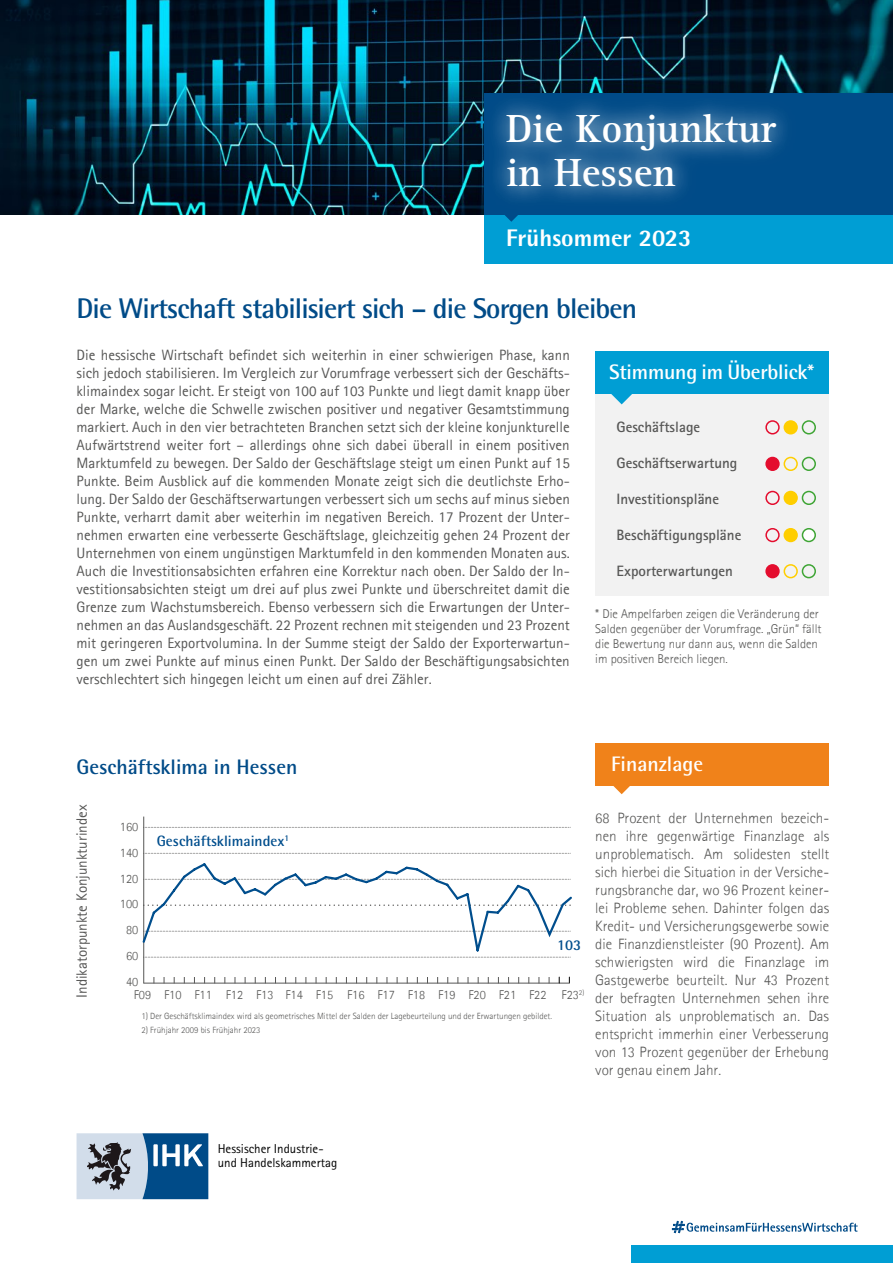
<style>
.page{position:relative;width:893px;height:1263px;background:#fff}
.page>*{position:absolute;margin:0;border:0;box-sizing:border-box;transform-origin:0 0}
.t1{font:700 40.5px "Rotis Serif Pro";color:#fff}
.Zwischenüberschrift{font:700 28.5px "Rotis Semi Sans Pro";letter-spacing:-.03em;color:#004b88}
.Titel_Subline{font:800 24px "Rotis Semi Sans Pro";color:#fff}
.Fließtext{font:700 21px "Rotis Semi Sans Pro";letter-spacing:-.01em;color:#fff}
.Fließtext-2{font:700 21px "Rotis Semi Sans Pro";color:#004b88}
.Fett{font:15px/18px "Agfa Rotis Sans Serif";color:#575756;text-align:justify}
.Fließtext-3{font:300 15px/18px "Agfa Rotis Sans Serif";color:#575756;text-align:justify}
.Fett-2{font:700 15px "Rotis Sans Serif";color:#575756}
.Fließtext-4{font:700 15px "Rotis Semi Sans Pro";color:#004e8d}
.t2{font:12.9px/13.5px "Agfa Rotis Sans Serif";color:#000}
.ohne_Raster_Fliesste{font:300 12.75px/15px "Agfa Rotis Sans Serif";color:#575756}
.ohne_Raster_Fliesste-2{font:300 9px "Agfa Rotis Sans Serif";color:#575756}
.ohne_Raster_Fliesste-3{font:300 9px "Rotis Sans Serif";color:#575756}
</style>
<div class="page">
<div style="left:595px;top:393px;width:234px;height:203px;background:#f2f2f2"></div>
<svg style="left:77px;top:1133px;width:131px;height:66px;background:#6c8ead"></svg>
<div style="left:631px;top:1246px;width:262px;height:17px;background:#009ed4"></div>
<svg style="left:672px;top:1221px;width:186px;height:12px"></svg>
<img style="left:0;top:0;width:893px;height:215px">
<div style="left:485px;top:94px;width:408px;height:121px;background:#004b88"></div>
<div style="left:485px;top:215px;width:408px;height:49px;background:#009ed4"></div>
<svg style="left:505px;top:215px;width:13px;height:7px"></svg>
<div style="left:481px;top:87px;width:320px;height:127px;background:#fff;opacity:.35"></div>
<div style="left:490px;top:96px;width:304px;height:110px;background:#fff;opacity:.75"></div>
<svg style="left:613px;top:786px;width:17px;height:8px"></svg>
<div style="left:595px;top:743px;width:234px;height:43px;background:#f0821a"></div>
<svg style="left:611px;top:393px;width:22px;height:11px"></svg>
<div style="left:595px;top:351px;width:234px;height:42px;background:#009ed4"></div>
<div style="left:765px;top:420px;width:15px;height:14px;border:2px solid #e40d2e;border-radius:50%"></div>
<div style="left:784px;top:421px;width:13px;height:13px;background:#ffce00;border-radius:50%"></div>
<div style="left:784px;top:420px;width:14px;height:14px;border:2px solid #ffce00;border-radius:50%"></div>
<div style="left:802px;top:420px;width:14px;height:14px;border:2px solid #3fa535;border-radius:50%"></div>
<div style="left:766px;top:457px;width:13px;height:13px;background:#e40d2e;border-radius:50%"></div>
<div style="left:765px;top:457px;width:15px;height:14px;border:2px solid #e40d2e;border-radius:50%"></div>
<div style="left:784px;top:457px;width:14px;height:14px;border:2px solid #ffce00;border-radius:50%"></div>
<div style="left:802px;top:457px;width:14px;height:14px;border:2px solid #3fa535;border-radius:50%"></div>
<div style="left:765px;top:491px;width:15px;height:14px;border:2px solid #e40d2e;border-radius:50%"></div>
<div style="left:784px;top:491px;width:13px;height:13px;background:#ffce00;border-radius:50%"></div>
<div style="left:784px;top:491px;width:14px;height:14px;border:2px solid #ffce00;border-radius:50%"></div>
<div style="left:802px;top:491px;width:14px;height:14px;border:2px solid #3fa535;border-radius:50%"></div>
<div style="left:765px;top:528px;width:15px;height:14px;border:2px solid #e40d2e;border-radius:50%"></div>
<div style="left:784px;top:529px;width:13px;height:12px;background:#ffce00;border-radius:50%"></div>
<div style="left:784px;top:528px;width:14px;height:14px;border:2px solid #ffce00;border-radius:50%"></div>
<div style="left:802px;top:529px;width:13px;height:12px;background:#fff;border-radius:50%"></div>
<div style="left:802px;top:528px;width:14px;height:14px;border:2px solid #3fa535;border-radius:50%"></div>
<div style="left:766px;top:565px;width:13px;height:13px;background:#e40d2e;border-radius:50%"></div>
<div style="left:765px;top:564px;width:15px;height:14px;border:2px solid #e40d2e;border-radius:50%"></div>
<div style="left:784px;top:564px;width:14px;height:14px;border:2px solid #ffce00;border-radius:50%"></div>
<div style="left:802px;top:564px;width:14px;height:14px;border:2px solid #3fa535;border-radius:50%"></div>
<hr style="left:143px;top:816px;width:1px;height:167px;background:#575756">
<hr style="left:144px;top:983px;width:425px;height:1px;background:#575756">
<svg style="left:144px;top:827px;width:427px;height:1px"></svg>
<svg style="left:144px;top:853px;width:427px;height:1px"></svg>
<svg style="left:142px;top:861px;width:430px;height:97px"></svg>
<p class="t1" style="left:506px;top:104px;width:272px">Die Konjunktur</p>
<p class="t1" style="left:506px;top:147px;width:171px">in Hessen</p>
<p class="Titel_Subline" style="left:506px;top:223px;width:187px">Frühsommer 2023</p>
<p class="Zwischenüberschrift" style="left:77px;top:290px;width:562px">Die Wirtschaft stabilisiert sich – die Sorgen bleiben</p>
<p class="Fett" style="left:77px;top:346px;width:495px">Die hessische Wirtschaft befindet sich weiterhin in einer schwierigen Phase, kann sich jedoch stabilisieren. Im Vergleich zur Vorumfrage verbessert sich der Geschäfts&shy;klimaindex sogar leicht. Er steigt von 100 auf 103 Punkte und liegt damit knapp über der Marke, welche die Schwelle zwischen positiver und negativer Gesamtstimmung markiert. Auch in den vier betrachteten Branchen setzt sich der kleine konjunkturelle Aufwärtstrend weiter fort – allerdings ohne sich dabei überall in einem positiven Marktumfeld zu bewegen. Der Saldo der Geschäftslage steigt um einen Punkt auf 15<br>Punkte. Beim Ausblick auf die kommenden Monate zeigt sich die deutlichste Erho&shy;lung. Der Saldo der Geschäftserwartungen verbessert sich um sechs auf minus sieben Punkte, verharrt damit aber weiterhin im negativen Bereich. 17 Prozent der Unter&shy;nehmen erwarten eine verbesserte Geschäftslage, gleichzeitig gehen 24 Prozent der Unternehmen von einem ungünstigen Marktumfeld in den kommenden Monaten aus.<br>Auch die Investitionsabsichten erfahren eine Korrektur nach oben. Der Saldo der In&shy;vestitionsabsichten steigt um drei auf plus zwei Punkte und überschreitet damit die Grenze zum Wachstumsbereich. Ebenso verbessern sich die Erwartungen der Unter&shy;nehmen an das Auslandsgeschäft. 22 Prozent rechnen mit steigenden und 23 Prozent mit geringeren Exportvolumina. In der Summe steigt der Saldo der Exporterwartun&shy;gen um zwei Punkte auf minus einen Punkt. Der Saldo der Beschäftigungsabsichten verschlechtert sich hingegen leicht um einen auf drei Zähler.</p>
<p class="Fließtext" style="left:609px;top:358px;width:206px">Stimmung im Überblick*</p>
<p class="Fett-2" style="left:617px;top:417px;width:85px">Geschäftslage</p>
<p class="Fett-2" style="left:617px;top:453px;width:122px">Geschäftserwartung</p>
<p class="Fett-2" style="left:617px;top:489px;width:104px">Investitionspläne</p>
<p class="Fett-2" style="left:617px;top:525px;width:126px">Beschäftigungspläne</p>
<p class="Fett-2" style="left:617px;top:561px;width:118px">Exporterwartungen</p>
<p class="ohne_Raster_Fliesste" style="left:595px;top:606px;width:228px">* Die Ampelfarben zeigen die Veränderung der Salden gegenüber der Vorumfrage. „Grün“ fällt die Bewertung nur dann aus, wenn die Salden im positiven Bereich liegen.</p>
<p class="Fließtext-2" style="left:77px;top:754px;width:222px">Geschäftsklima in Hessen</p>
<p class="Fließtext" style="left:611px;top:751px;width:93px">Finanzlage</p>
<p class="Fett" style="left:73px;top:998px;width:195px;rotate:-90deg">Indikatorpunkte Konjunkturindex</p>
<p class="ohne_Raster_Fliesste" style="left:120px;top:818px;width:20px">160</p>
<p class="ohne_Raster_Fliesste" style="left:120px;top:844px;width:20px">140</p>
<p class="ohne_Raster_Fliesste" style="left:120px;top:870px;width:20px">120</p>
<p class="ohne_Raster_Fliesste" style="left:120px;top:896px;width:20px">100</p>
<p class="ohne_Raster_Fliesste" style="left:126px;top:922px;width:14px">80</p>
<p class="ohne_Raster_Fliesste" style="left:126px;top:948px;width:14px">60</p>
<p class="ohne_Raster_Fliesste" style="left:126px;top:974px;width:14px">40</p>
<p class="Fließtext-4" style="left:157px;top:832px;width:134px">Geschäftsklimaindex<sup>1</sup></p>
<p class="Fließtext-4" style="left:557px;top:936px;width:25px">103</p>
<p class="ohne_Raster_Fliesste" style="left:134px;top:986px;width:19px">F09</p>
<p class="ohne_Raster_Fliesste" style="left:164px;top:986px;width:19px">F10</p>
<p class="ohne_Raster_Fliesste" style="left:194px;top:986px;width:19px">F11</p>
<p class="ohne_Raster_Fliesste" style="left:226px;top:986px;width:19px">F12</p>
<p class="ohne_Raster_Fliesste" style="left:256px;top:986px;width:19px">F13</p>
<p class="ohne_Raster_Fliesste" style="left:285px;top:986px;width:19px">F14</p>
<p class="ohne_Raster_Fliesste" style="left:316px;top:986px;width:19px">F15</p>
<p class="ohne_Raster_Fliesste" style="left:347px;top:986px;width:19px">F16</p>
<p class="ohne_Raster_Fliesste" style="left:377px;top:986px;width:19px">F17</p>
<p class="ohne_Raster_Fliesste" style="left:408px;top:986px;width:19px">F18</p>
<p class="ohne_Raster_Fliesste" style="left:438px;top:986px;width:19px">F19</p>
<p class="ohne_Raster_Fliesste" style="left:468px;top:986px;width:19px">F20</p>
<p class="ohne_Raster_Fliesste" style="left:499px;top:986px;width:19px">F21</p>
<p class="ohne_Raster_Fliesste" style="left:529px;top:986px;width:19px">F22</p>
<p class="ohne_Raster_Fliesste" style="left:561px;top:987px;width:24px">F23<sup>2)</sup></p>
<p class="ohne_Raster_Fliesste-2" style="left:141px;top:1011px;width:412px">1) Der Geschäftsklimaindex wird als geometrisches Mittel der Salden der Lagebeurteilung und der Erwartungen gebildet.</p>
<p class="ohne_Raster_Fliesste-3" style="left:141px;top:1025px;width:121px">2) Frühjahr 2009 bis Frühjahr 2023</p>
<p class="Fließtext-3" style="left:595px;top:808px;width:235px">68 Prozent der Unternehmen bezeich&shy;nen ihre gegenwärtige Finanzlage als unproblematisch. Am solidesten stellt sich hierbei die Situation in der Versiche&shy;rungsbranche dar, wo 96 Prozent keiner&shy;lei Probleme sehen. Dahinter folgen das Kredit- und Versicherungsgewerbe sowie die Finanzdienstleister (90 Prozent). Am schwierigsten wird die Finanzlage im Gastgewerbe beurteilt. Nur 43 Prozent der befragten Unternehmen sehen ihre Situation als unproblematisch an. Das entspricht immerhin einer Verbesserung von 13 Prozent gegenüber der Erhebung vor genau einem Jahr.</p>
<p class="t2" style="left:218px;top:1142px;width:121px">Hessischer Industrie&shy;und Handelskammertag</p>
</div>
